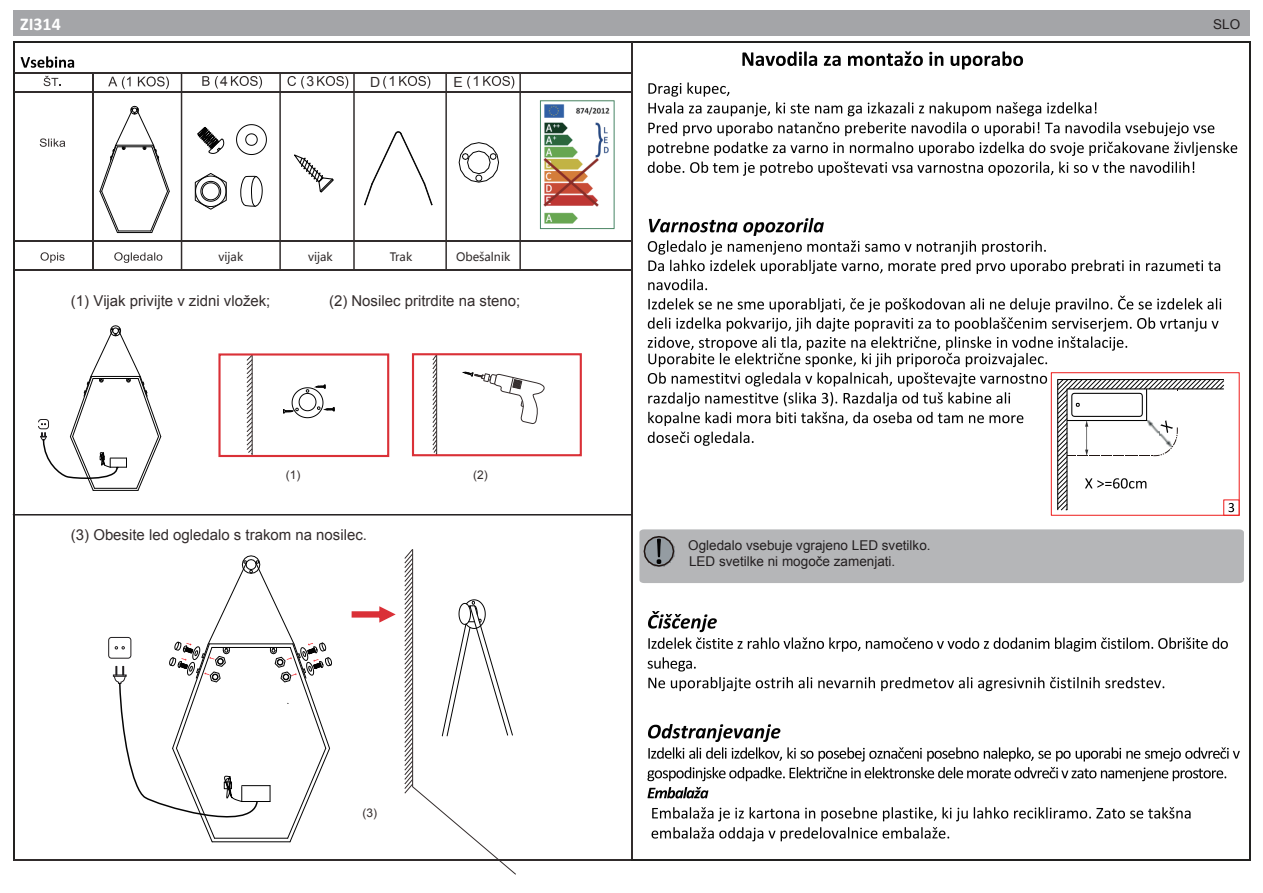
<style>
.page{position:relative;width:1263px;height:893px;background:#fff}
.page>*{position:absolute;margin:0;border:0;box-sizing:border-box;transform-origin:0 0}
.t1{font:700 18px "Calibri";color:#fff}
.t2{font:15px "Arial";color:#332c2c}
.t3{font:13.95px "Arial";color:#312c2c}
.t4{font:13.5px/16.2px "Arial";color:#231f20}
.t5{font:12px "Arial";color:#332c2c}
.t6{font:11.55px "Microsoft Ya Hei";color:#312c2c}
</style>
<div class="page">
<svg style="left:352px;top:606px;width:44px;height:16px"></svg>
<div style="left:108px;top:637px;width:23px;height:21px;border:1px solid #211e20;border-radius:3px"></div>
<svg style="left:404px;top:549px;width:112px;height:325px"></svg>
<hr style="left:181px;top:73px;width:1px;height:196px;background:#312c2c">
<hr style="left:445px;top:73px;width:2px;height:196px;background:#312c2c">
<hr style="left:519px;top:73px;width:2px;height:196px;background:#312c2c">
<hr style="left:279px;top:73px;width:2px;height:196px;background:#312c2c">
<hr style="left:353px;top:73px;width:2px;height:196px;background:#312c2c">
<div style="left:1223px;top:499px;width:17px;height:17px;border:1px solid #ee2928"></div>
<div style="left:1051px;top:372px;width:189px;height:144px;border:1px solid #ee2928"></div>
<div style="left:14px;top:11px;width:1236px;height:25px;background:#a4a5a8"></div>
<svg style="left:21px;top:56px;width:53px;height:12px"></svg>
<svg style="left:742px;top:51px;width:281px;height:18px"></svg>
<svg style="left:648px;top:82px;width:449px;height:34px"></svg>
<svg style="left:648px;top:122px;width:566px;height:14px"></svg>
<svg style="left:648px;top:142px;width:589px;height:34px"></svg>
<svg style="left:648px;top:218px;width:572px;height:72px"></svg>
<svg style="left:648px;top:296px;width:586px;height:216px"></svg>
<svg style="left:648px;top:611px;width:580px;height:40px"></svg>
<svg style="left:648px;top:657px;width:516px;height:34px"></svg>
<svg style="left:648px;top:724px;width:592px;height:37px"></svg>
<svg style="left:647px;top:767px;width:579px;height:31px"></svg>
<svg style="left:652px;top:807px;width:539px;height:14px"></svg>
<svg style="left:652px;top:827px;width:297px;height:14px"></svg>
<hr style="left:14px;top:41px;width:618px;height:1px;background:#222120">
<hr style="left:633px;top:41px;width:617px;height:1px;background:#222120">
<hr style="left:13px;top:42px;width:1px;height:30px;background:#222120">
<hr style="left:632px;top:42px;width:1px;height:30px;background:#312c2c">
<hr style="left:1250px;top:42px;width:1px;height:30px;background:#222120">
<svg style="left:44px;top:76px;width:17px;height:10px"></svg>
<svg style="left:108px;top:76px;width:23px;height:13px"></svg>
<svg style="left:138px;top:76px;width:31px;height:13px"></svg>
<svg style="left:202px;top:76px;width:16px;height:13px"></svg>
<svg style="left:383px;top:76px;width:3px;height:13px"></svg>
<svg style="left:399px;top:76px;width:31px;height:13px"></svg>
<svg style="left:288px;top:76px;width:16px;height:13px"></svg>
<svg style="left:317px;top:76px;width:31px;height:13px"></svg>
<svg style="left:467px;top:76px;width:3px;height:13px"></svg>
<hr style="left:14px;top:72px;width:78px;height:2px;background:#312c2c">
<hr style="left:94px;top:72px;width:156px;height:2px;background:#312c2c">
<hr style="left:251px;top:72px;width:108px;height:2px;background:#312c2c">
<hr style="left:360px;top:72px;width:121px;height:2px;background:#312c2c">
<hr style="left:483px;top:72px;width:149px;height:2px;background:#312c2c">
<svg style="left:40px;top:138px;width:25px;height:9px"></svg>
<svg style="left:13px;top:72px;width:1px;height:20px"></svg>
<hr style="left:14px;top:91px;width:78px;height:1px;background:#312c2c">
<svg style="left:92px;top:72px;width:2px;height:20px"></svg>
<hr style="left:94px;top:91px;width:156px;height:1px;background:#312c2c">
<svg style="left:231px;top:72px;width:31px;height:20px"></svg>
<hr style="left:251px;top:91px;width:108px;height:1px;background:#312c2c">
<hr style="left:360px;top:91px;width:121px;height:1px;background:#312c2c">
<svg style="left:481px;top:72px;width:33px;height:20px"></svg>
<hr style="left:483px;top:91px;width:149px;height:1px;background:#312c2c">
<svg style="left:632px;top:72px;width:1px;height:20px"></svg>
<svg style="left:1250px;top:72px;width:1px;height:20px"></svg>
<hr style="left:13px;top:92px;width:1px;height:148px;background:#222120">
<hr style="left:92px;top:92px;width:2px;height:148px;background:#312c2c">
<hr style="left:632px;top:92px;width:1px;height:148px;background:#312c2c">
<hr style="left:1250px;top:92px;width:1px;height:148px;background:#222120">
<svg style="left:41px;top:252px;width:24px;height:11px"></svg>
<svg style="left:114px;top:252px;width:48px;height:11px"></svg>
<hr style="left:14px;top:240px;width:78px;height:2px;background:#312c2c">
<hr style="left:94px;top:240px;width:156px;height:2px;background:#312c2c">
<hr style="left:251px;top:240px;width:108px;height:2px;background:#312c2c">
<hr style="left:360px;top:240px;width:121px;height:2px;background:#312c2c">
<hr style="left:483px;top:240px;width:149px;height:2px;background:#312c2c">
<hr style="left:92px;top:242px;width:2px;height:27px;background:#312c2c">
<svg style="left:13px;top:240px;width:1px;height:30px"></svg>
<hr style="left:14px;top:269px;width:78px;height:1px;background:#312c2c">
<hr style="left:94px;top:269px;width:156px;height:1px;background:#312c2c">
<hr style="left:251px;top:269px;width:108px;height:1px;background:#312c2c">
<hr style="left:360px;top:269px;width:121px;height:1px;background:#312c2c">
<hr style="left:483px;top:269px;width:149px;height:1px;background:#312c2c">
<svg style="left:632px;top:240px;width:1px;height:30px"></svg>
<svg style="left:1250px;top:240px;width:1px;height:30px"></svg>
<hr style="left:13px;top:270px;width:1px;height:589px;background:#222120">
<hr style="left:14px;top:859px;width:618px;height:1px;background:#312c2c">
<hr style="left:632px;top:270px;width:1px;height:589px;background:#312c2c">
<hr style="left:633px;top:859px;width:617px;height:1px;background:#222120">
<hr style="left:1250px;top:270px;width:1px;height:589px;background:#222120">
<img style="left:539px;top:100px;width:76px;height:130px">
<div style="left:639px;top:529px;width:605px;height:54px;background:#b5b6b8"></div>
<hr style="left:13px;top:514px;width:618px;height:1px;background:#231f20">
<svg style="left:246px;top:356px;width:7px;height:98px"></svg>
<div style="left:218px;top:353px;width:171px;height:104px;border:2px solid #da3037"></div>
<svg style="left:432px;top:356px;width:6px;height:97px"></svg>
<div style="left:412px;top:353px;width:170px;height:103px;border:2px solid #da3037"></div>
<div style="left:38px;top:419px;width:11px;height:10px;border:1px solid #211e20;border-radius:3px"></div>
<svg style="left:462px;top:371px;width:83px;height:53px"></svg>
<svg style="left:283px;top:384px;width:52px;height:34px"></svg>
<svg style="left:40px;top:325px;width:121px;height:166px"></svg>
<svg style="left:99px;top:106px;width:71px;height:127px"></svg>
<svg style="left:364px;top:131px;width:69px;height:74px"></svg>
<svg style="left:459px;top:142px;width:40px;height:40px"></svg>
<svg style="left:197px;top:127px;width:27px;height:27px"></svg>
<svg style="left:236px;top:124px;width:31px;height:31px"></svg>
<svg style="left:240px;top:176px;width:23px;height:31px"></svg>
<svg style="left:195px;top:173px;width:32px;height:37px"></svg>
<svg style="left:113px;top:555px;width:219px;height:287px"></svg>
<svg style="left:294px;top:154px;width:40px;height:39px"></svg>
<p class="t1" style="left:20px;top:12px;width:42px">ZI314</p>
<p class="t3" style="left:220px;top:72px;width:9px">4</p>
<p class="t3" style="left:306px;top:72px;width:9px">3</p>
<p class="t3" style="left:388px;top:72px;width:9px">1</p>
<p class="t3" style="left:472px;top:72px;width:9px">1</p>
<p class="t3" style="left:370px;top:73px;width:12px">D</p>
<p class="t3" style="left:454px;top:73px;width:11px">E</p>
<p class="t6" style="left:218px;top:249px;width:26px">vijak</p>
<p class="t6" style="left:308px;top:249px;width:26px">vijak</p>
<p class="t6" style="left:390px;top:249px;width:24px">Trak</p>
<p class="t6" style="left:456px;top:249px;width:56px">Obešalnik</p>
<p class="t2" style="left:71px;top:291px;width:201px">(1) Vijak privijte v zidni vložek;</p>
<p class="t2" style="left:329px;top:291px;width:193px">(2) Nosilec pritrdite na steno;</p>
<p class="t5" style="left:286px;top:467px;width:16px">(1)</p>
<p class="t5" style="left:473px;top:467px;width:16px">(2)</p>
<p class="t2" style="left:71px;top:524px;width:298px">(3) Obesite led ogledalo s trakom na nosilec.</p>
<p class="t5" style="left:363px;top:804px;width:16px">(3)</p>
<p class="t4" style="left:688px;top:537px;width:244px">Ogledalo vsebuje vgrajeno LED svetilko.<br>LED svetilke ni mogoče zamenjati.</p>
<p class="t4" style="left:1213px;top:16px;width:29px">SLO</p>
</div>
